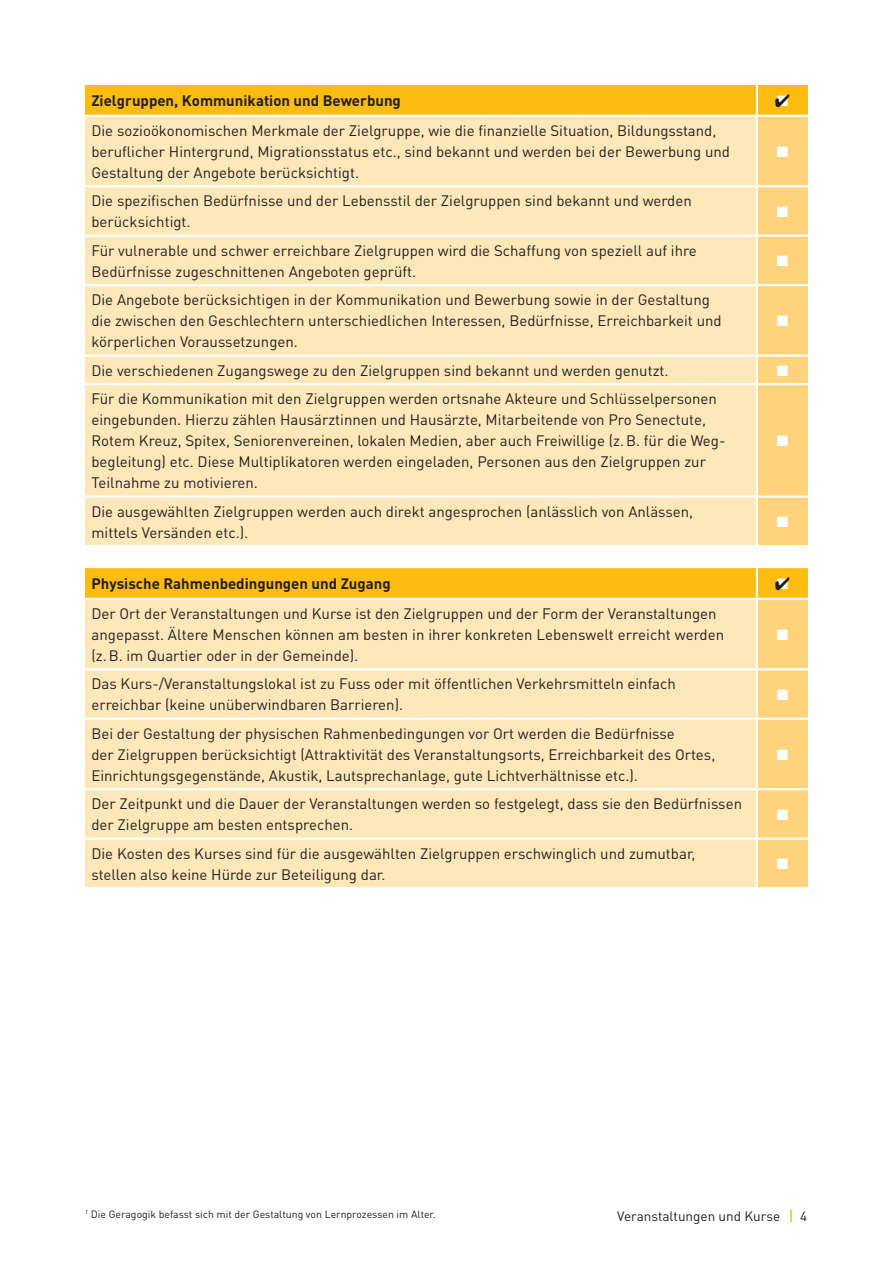
<style>
.page{position:relative;width:893px;height:1263px;background:#fff}
.page>*{position:absolute;margin:0;border:0;box-sizing:border-box;transform-origin:0 0}
.t1{font:15px/21px "DINOT";color:#231f20}
.t2{font:700 15px "DINOT";color:#231f20}
.t3{font:15px "Zapf Dingbats ITC";color:#fff}
.t4{font:13.5px "DINOT";color:#231f20}
.t5{font:10.5px "DINOT";color:#231f20}
</style>
<div class="page">
<svg style="left:790px;top:1209px;width:2px;height:13px"></svg>
<svg style="left:85px;top:85px;width:723px;height:460px;background:#fde4ad"></svg>
<svg style="left:85px;top:568px;width:723px;height:320px;background:#fde3a9"></svg>
<p class="t2" style="left:91px;top:90px;width:311px">Zielgruppen, Kommunikation und Bewerbung</p>
<p class="t1" style="left:91px;top:119px;width:640px">Die sozioökonomischen Merkmale der Zielgruppe, wie die finanzielle Situation, Bildungsstand, beruflicher Hintergrund, Migrationsstatus etc., sind bekannt und werden bei der Bewerbung und<br>Gestaltung der Angebote berücksichtigt.</p>
<p class="t3" style="left:777px;top:144px;width:13px">■</p>
<p class="t1" style="left:91px;top:190px;width:602px">Die spezifischen Bedürfnisse und der Lebensstil der Zielgruppen sind bekannt und werden berücksichtigt.</p>
<p class="t3" style="left:777px;top:204px;width:13px">■</p>
<p class="t1" style="left:91px;top:239px;width:607px">Für vulnerable und schwer erreichbare Zielgruppen wird die Schaffung von speziell auf ihre<br>Bedürfnisse zugeschnittenen Angeboten geprüft.</p>
<p class="t3" style="left:777px;top:254px;width:13px">■</p>
<p class="t1" style="left:91px;top:289px;width:632px">Die Angebote berücksichtigen in der Kommunikation und Bewerbung sowie in der Gestaltung die zwischen den Geschlechtern unterschiedlichen Interessen, Bedürfnisse, Erreichbarkeit und körperlichen Voraussetzungen.</p>
<p class="t3" style="left:777px;top:314px;width:13px">■</p>
<p class="t1" style="left:91px;top:359px;width:579px">Die verschiedenen Zugangswege zu den Zielgruppen sind bekannt und werden genutzt.</p>
<p class="t3" style="left:777px;top:363px;width:13px">■</p>
<p class="t1" style="left:91px;top:388px;width:635px">Für die Kommunikation mit den Zielgruppen werden ortsnahe Akteure und Schlüsselpersonen eingebunden. Hierzu zählen Hausärztinnen und Hausärzte, Mitarbeitende von Pro Senectute, Rotem Kreuz, Spitex, Seniorenvereinen, lokalen Medien, aber auch Freiwillige (z.B. für die Weg&shy;begleitung) etc. Diese Multiplikatoren werden eingeladen, Personen aus den Zielgruppen zur Teilnahme zu motivieren.</p>
<p class="t3" style="left:777px;top:434px;width:13px">■</p>
<p class="t1" style="left:91px;top:500px;width:603px">Die ausgewählten Zielgruppen werden auch direkt angesprochen (anlässlich von Anlässen, mittels Versänden etc.).</p>
<p class="t3" style="left:777px;top:515px;width:13px">■</p>
<p class="t2" style="left:91px;top:574px;width:301px">Physische Rahmenbedingungen und Zugang</p>
<p class="t1" style="left:91px;top:602px;width:634px">Der Ort der Veranstaltungen und Kurse ist den Zielgruppen und der Form der Veranstaltungen angepasst. Ältere Menschen können am besten in ihrer konkreten Lebenswelt erreicht werden (z.B. im Quartier oder in der Gemeinde).</p>
<p class="t3" style="left:777px;top:627px;width:13px">■</p>
<p class="t1" style="left:91px;top:673px;width:586px">Das Kurs-/Veranstaltungslokal ist zu Fuss oder mit öffentlichen Verkehrsmitteln einfach erreichbar (keine unüberwindbaren Barrieren).</p>
<p class="t3" style="left:777px;top:687px;width:13px">■</p>
<p class="t1" style="left:91px;top:722px;width:625px">Bei der Gestaltung der physischen Rahmenbedingungen vor Ort werden die Bedürfnisse<br>der Zielgruppen berücksichtigt (Attraktivität des Veranstaltungsorts, Erreichbarkeit des Ortes,<br>Einrichtungsgegenstände, Akustik, Lautsprechanlage, gute Lichtverhältnisse etc.).</p>
<p class="t3" style="left:777px;top:747px;width:13px">■</p>
<p class="t1" style="left:91px;top:793px;width:652px">Der Zeitpunkt und die Dauer der Veranstaltungen werden so festgelegt, dass sie den Bedürfnissen der Zielgruppe am besten entsprechen.</p>
<p class="t3" style="left:777px;top:807px;width:13px">■</p>
<p class="t1" style="left:91px;top:842px;width:605px">Die Kosten des Kurses sind für die ausgewählten Zielgruppen erschwinglich und zumutbar, stellen also keine Hürde zur Beteiligung dar.</p>
<p class="t3" style="left:777px;top:857px;width:13px">■</p>
<p class="t5" style="left:85px;top:1207px;width:352px"><sup>1</sup> Die Geragogik befasst sich mit der Gestaltung von Lernprozessen im Alter.</p>
<p class="t4" style="left:617px;top:1206px;width:165px">Veranstaltungen und Kurse</p>
<p class="t4" style="left:800px;top:1206px;width:9px">4</p>
</div>
